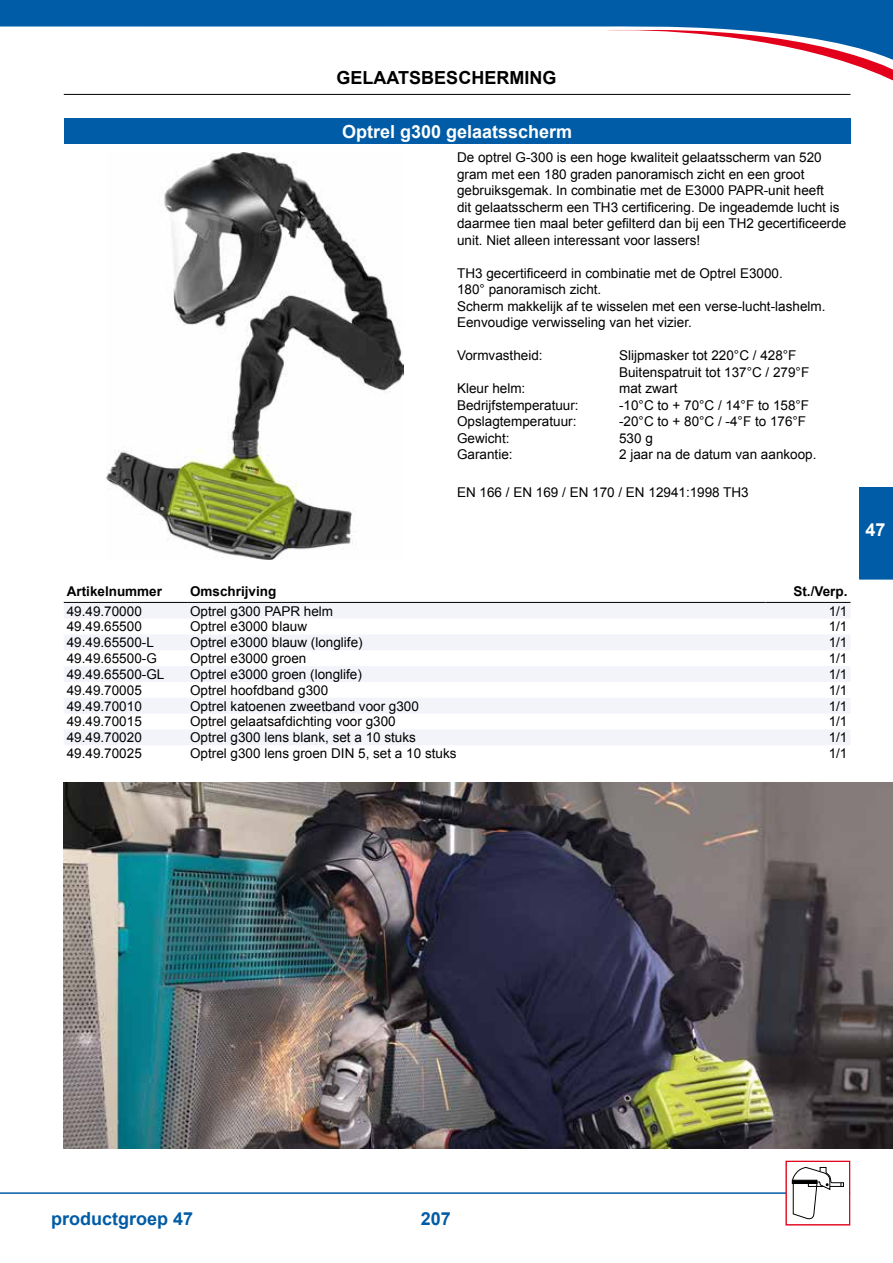
<style>
.page{position:relative;width:893px;height:1263px;background:#fff}
.page>*{position:absolute;margin:0;border:0;box-sizing:border-box;transform-origin:0 0}
.t1{font:700 18px "Arial";color:#fff}
.t2{font:700 18px "Arial";color:#000}
.t3{font:700 18px "Arial";color:#005ca6}
.t4{font:13.5px/16.5px "Arial";color:#000}
.t5{font:700 13.5px "Arial";color:#000}
</style>
<div class="page">
<hr style="left:64px;top:94px;width:786px;height:1px;background:#000">
<div style="left:859px;top:487px;width:34px;height:92px;background:#005ca6"></div>
<hr style="left:0;top:1192px;width:850px;height:2px;background:#005ca6">
<div style="left:786px;top:1161px;width:63px;height:64px;background:#fff"></div>
<svg style="left:792px;top:1167px;width:52px;height:52px"></svg>
<div style="left:786px;top:1161px;width:64px;height:64px;border:1px solid #e2001a"></div>
<svg style="left:1px;top:0;width:892px;height:30px;background:#176aae"></svg>
<svg style="left:607px;top:30px;width:286px;height:51px"></svg>
<svg style="left:0;top:0;width:1px;height:27px"></svg>
<div style="left:64px;top:119px;width:786px;height:25px;background:#005ca6"></div>
<img style="left:107px;top:153px;width:296px;height:407px">
<svg style="left:64px;top:603px;width:786px;height:142px;fill:#f3f4fa"></svg>
<hr style="left:64px;top:602px;width:123px;height:1px;background:#000">
<hr style="left:187px;top:602px;width:578px;height:1px;background:#000">
<hr style="left:765px;top:602px;width:85px;height:1px;background:#000">
<img style="left:64px;top:782px;width:829px;height:366px">
<h1 class="t2" style="left:337px;top:66px;width:218px">Gelaatsbescherming</h1>
<h1 class="t1" style="left:342px;top:119px;width:232px">Optrel g300 gelaatsscherm</h1>
<p class="t4" style="left:457px;top:150px;width:391px">De optrel G-300 is een hoge kwaliteit gelaatsscherm van 520 gram met een 180 graden panoramisch zicht en een groot gebruiksgemak. In combinatie met de E3000 PAPR-unit heeft<br>dit gelaatsscherm een TH3 certificering. De ingeademde lucht is daarmee tien maal beter gefilterd dan bij een TH2 gecertificeerde unit. Niet alleen interessant voor lassers!</p>
<p class="t4" style="left:457px;top:265px;width:370px">TH3 gecertificeerd in combinatie met de Optrel E3000.<br>180° panoramisch zicht.<br>Scherm makkelijk af te wisselen met een verse-lucht-lashelm.<br>Eenvoudige verwisseling van het vizier.</p>
<p class="t4" style="left:457px;top:348px;width:87px">Vormvastheid:</p>
<p class="t4" style="left:619px;top:348px;width:192px">Slijpmasker tot 220°C / 428°F<br>Buitenspatruit tot 137°C / 279°F</p>
<p class="t4" style="left:457px;top:381px;width:70px">Kleur helm:</p>
<p class="t4" style="left:619px;top:381px;width:60px">mat zwart</p>
<p class="t4" style="left:457px;top:397px;width:123px">Bedrijfstemperatuur:</p>
<p class="t4" style="left:619px;top:397px;width:192px">-10°C to + 70°C / 14°F to 158°F</p>
<p class="t4" style="left:457px;top:414px;width:121px">Opslagtemperatuur:</p>
<p class="t4" style="left:619px;top:414px;width:189px">-20°C to + 80°C / -4°F to 176°F</p>
<p class="t4" style="left:457px;top:430px;width:54px">Gewicht:</p>
<p class="t4" style="left:619px;top:430px;width:35px">530 g</p>
<p class="t4" style="left:457px;top:447px;width:57px">Garantie:</p>
<p class="t4" style="left:619px;top:447px;width:199px">2 jaar na de datum van aankoop.</p>
<p class="t4" style="left:457px;top:484px;width:293px">EN 166 / EN 169 / EN 170 / EN 12941:1998 TH3</p>
<h1 class="t1" style="left:866px;top:517px;width:22px">47</h1>
<p class="t5" style="left:67px;top:583px;width:97px">Artikelnummer</p>
<p class="t5" style="left:190px;top:583px;width:88px">Omschrijving</p>
<p class="t5" style="left:793px;top:583px;width:56px">St./Verp.</p>
<p class="t4" style="left:67px;top:603px;width:77px">49.49.70000</p>
<p class="t4" style="left:190px;top:603px;width:145px">Optrel g300 PAPR helm</p>
<p class="t4" style="left:829px;top:603px;width:20px">1/1</p>
<p class="t4" style="left:67px;top:619px;width:77px">49.49.65500</p>
<p class="t4" style="left:190px;top:619px;width:119px">Optrel e3000 blauw</p>
<p class="t4" style="left:829px;top:619px;width:20px">1/1</p>
<p class="t4" style="left:67px;top:634px;width:89px">49.49.65500-L</p>
<p class="t4" style="left:190px;top:634px;width:174px">Optrel e3000 blauw (longlife)</p>
<p class="t4" style="left:829px;top:634px;width:20px">1/1</p>
<p class="t4" style="left:67px;top:650px;width:92px">49.49.65500-G</p>
<p class="t4" style="left:190px;top:650px;width:118px">Optrel e3000 groen</p>
<p class="t4" style="left:829px;top:650px;width:20px">1/1</p>
<p class="t4" style="left:67px;top:666px;width:99px">49.49.65500-GL</p>
<p class="t4" style="left:190px;top:666px;width:173px">Optrel e3000 groen (longlife)</p>
<p class="t4" style="left:829px;top:666px;width:20px">1/1</p>
<p class="t4" style="left:67px;top:682px;width:77px">49.49.70005</p>
<p class="t4" style="left:190px;top:682px;width:140px">Optrel hoofdband g300</p>
<p class="t4" style="left:829px;top:682px;width:20px">1/1</p>
<p class="t4" style="left:67px;top:698px;width:77px">49.49.70010</p>
<p class="t4" style="left:190px;top:698px;width:230px">Optrel katoenen zweetband voor g300</p>
<p class="t4" style="left:829px;top:698px;width:20px">1/1</p>
<p class="t4" style="left:67px;top:713px;width:77px">49.49.70015</p>
<p class="t4" style="left:190px;top:713px;width:207px">Optrel gelaatsafdichting voor g300</p>
<p class="t4" style="left:829px;top:713px;width:20px">1/1</p>
<p class="t4" style="left:67px;top:729px;width:77px">49.49.70020</p>
<p class="t4" style="left:190px;top:729px;width:227px">Optrel g300 lens blank, set a 10 stuks</p>
<p class="t4" style="left:829px;top:729px;width:20px">1/1</p>
<p class="t4" style="left:67px;top:745px;width:77px">49.49.70025</p>
<p class="t4" style="left:190px;top:745px;width:268px">Optrel g300 lens groen DIN 5, set a 10 stuks</p>
<p class="t4" style="left:829px;top:745px;width:20px">1/1</p>
<h1 class="t3" style="left:51px;top:1206px;width:144px">productgroep 47</h1>
<h1 class="t3" style="left:421px;top:1207px;width:32px">207</h1>
</div>
